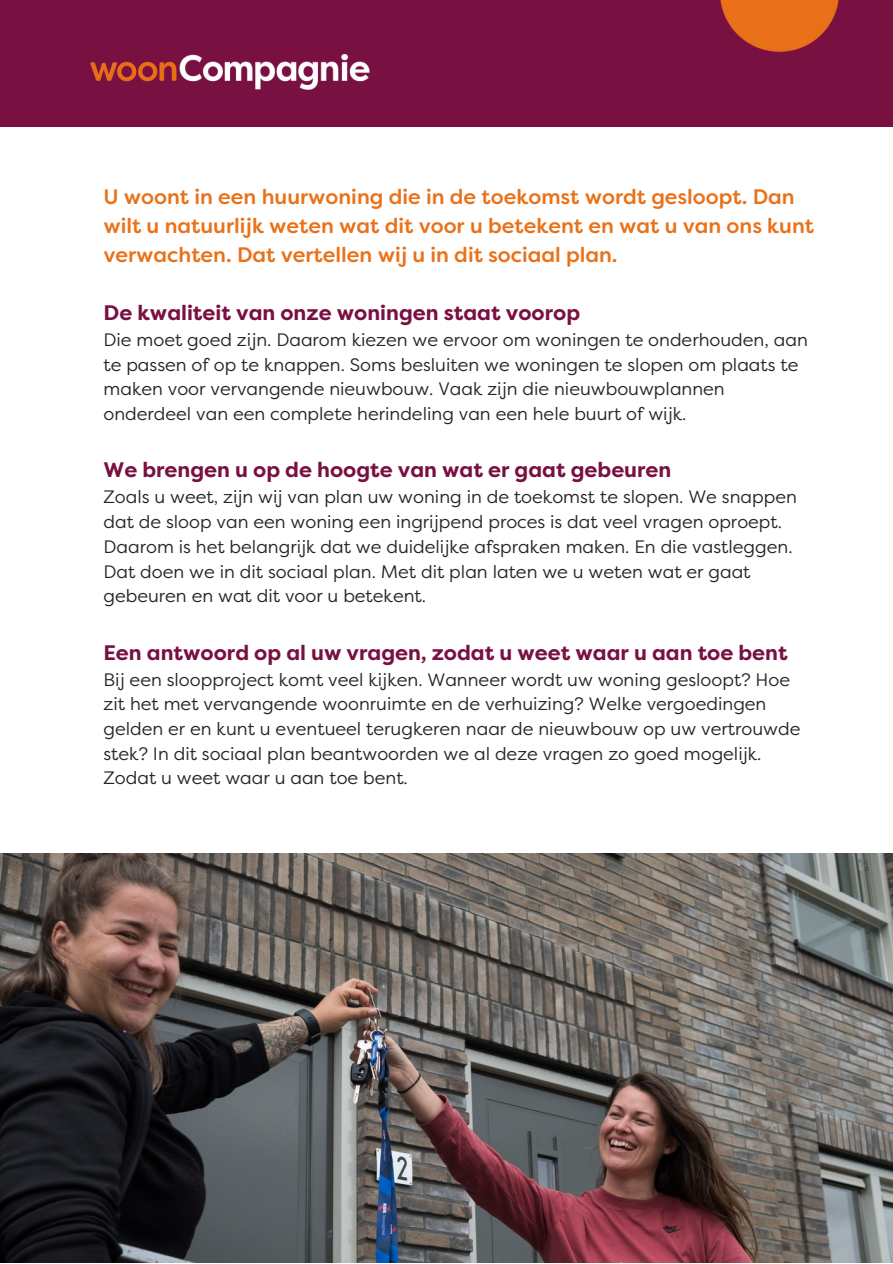
<style>
.page{position:relative;width:893px;height:1264px;background:#fff}
.page>*{position:absolute;margin:0;border:0;box-sizing:border-box;transform-origin:0 0}
.t1{font:500 21px/29.2px "Filson Soft";color:#e97219}
.t2{font:700 21px "Filson Pro";color:#791042}
.t3{font:18px/24.8px "Filson Pro";color:#252525}
</style>
<div class="page">
<div style="left:0;top:0;width:892px;height:127px;background:#791042"></div>
<img style="left:90px;top:55px;width:280px;height:35px">
<img style="left:720px;top:0;width:119px;height:52px">
<img style="left:0;top:854px;width:892px;height:408px">
<p class="t1" style="left:103px;top:182px;width:712px">U woont in een huurwoning die in de toekomst wordt gesloopt. Dan wilt u natuurlijk weten wat dit voor u betekent en wat u van ons kunt verwachten. Dat vertellen wij u in dit sociaal plan.</p>
<p class="t2" style="left:103px;top:299px;width:478px">De kwaliteit van onze woningen staat voorop</p>
<p class="t3" style="left:103px;top:327px;width:705px">Die moet goed zijn. Daarom kiezen we ervoor om woningen te onderhouden, aan te passen of op te knappen. Soms besluiten we woningen te slopen om plaats te maken voor vervangende nieuwbouw. Vaak zijn die nieuwbouwplannen onderdeel van een complete herindeling van een hele buurt of wijk.</p>
<p class="t2" style="left:103px;top:457px;width:569px">We brengen u op de hoogte van wat er gaat gebeuren</p>
<p class="t3" style="left:103px;top:484px;width:694px">Zoals u weet, zijn wij van plan uw woning in de toekomst te slopen. We snappen dat de sloop van een woning een ingrijpend proces is dat veel vragen oproept.<br>Daarom is het belangrijk dat we duidelijke afspraken maken. En die vastleggen.<br>Dat doen we in dit sociaal plan. Met dit plan laten we u weten wat er gaat gebeuren en wat dit voor u betekent.</p>
<p class="t2" style="left:103px;top:639px;width:685px">Een antwoord op al uw vragen, zodat u weet waar u aan toe bent</p>
<p class="t3" style="left:103px;top:666px;width:698px">Bij een sloopproject komt veel kijken. Wanneer wordt uw woning gesloopt? Hoe zit het met vervangende woonruimte en de verhuizing? Welke vergoedingen gelden er en kunt u eventueel terugkeren naar de nieuwbouw op uw vertrouwde stek? In dit sociaal plan beantwoorden we al deze vragen zo goed mogelijk.<br>Zodat u weet waar u aan toe bent.</p>
</div>
